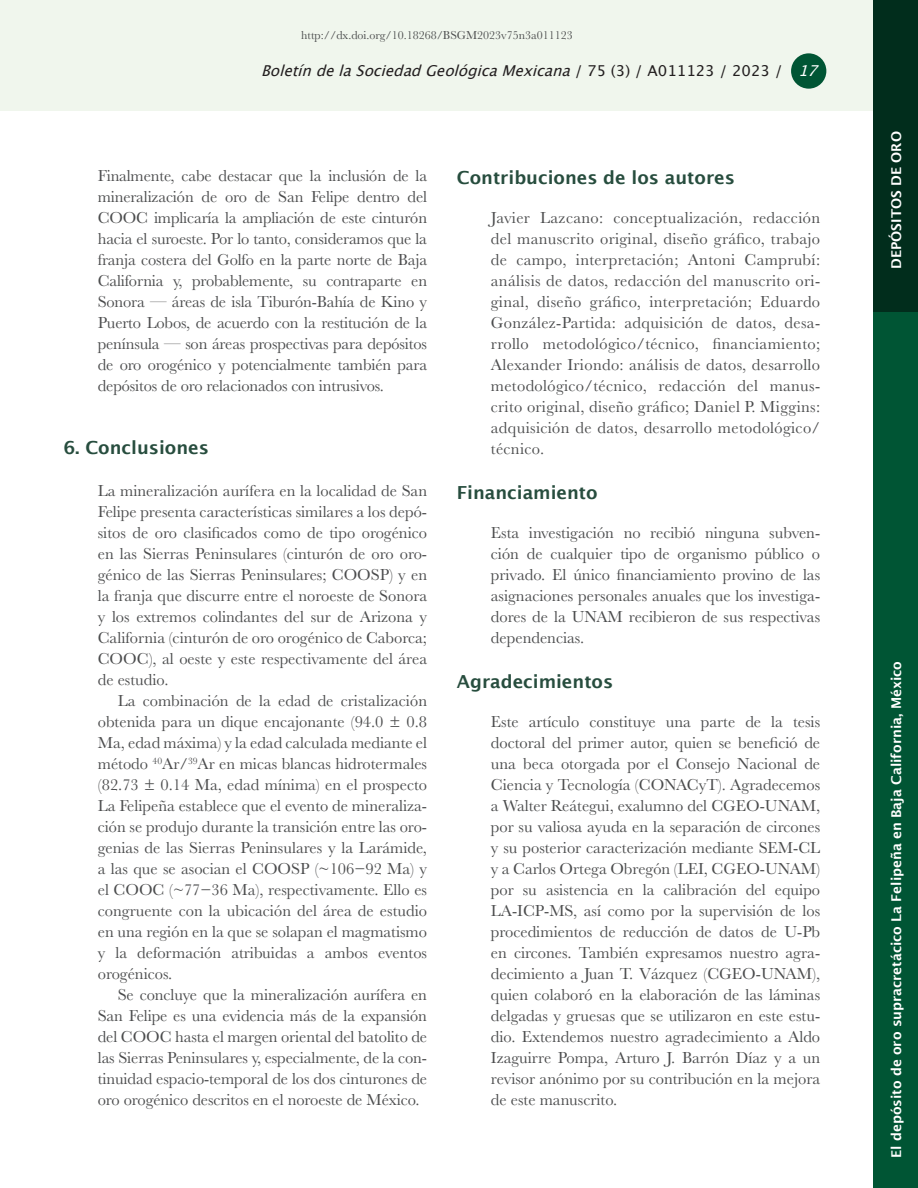
<style>
.page{position:relative;width:918px;height:1188px;background:#fff}
.page>*{position:absolute;margin:0;border:0;box-sizing:border-box;transform-origin:0 0}
.Jerarquía_1{font:600 18px "Lucida Sans";color:#274d3e}
.Texto_general{font:16.5px/21px "Baskerville";color:#4b4c4d;text-align:justify}
.t1{font:italic 15px "Lucida Grande";color:#231f20}
.t2{font:15px "Lucida Grande";color:#231f20}
.Sección{font:600 13.5px "Lucida Sans";color:#fff}
.t3{font:12px "Baskerville";color:#4b4c4d}
.s1{font-style:italic;color:#fff}
</style>
<div class="page">
<div style="left:874px;top:311px;width:44px;height:877px;background:#005534"></div>
<div style="left:0;top:0;width:874px;height:111px;background:#f0f6ed"></div>
<div style="left:791px;top:53px;width:35px;height:36px;background:#005534;border-radius:50%"></div>
<div style="left:874px;top:0;width:44px;height:311px;background:#012d1c"></div>
<p class="t3" style="left:301px;top:27px;width:273px">http://dx.doi.org/10.18268/BSGM2023v75n3a011123</p>
<p class="t1" style="left:261px;top:62px;width:318px">BoletíndelaSociedadGeológicaMexicana</p>
<p class="t2" style="left:575px;top:62px;width:252px">/ 75 (3) / A011123 / 2023 / <span class="s1">17</span></p>
<p class="Texto_general" style="left:98px;top:166px;width:331px">Finalmente, cabe destacar que la inclusión de la mineralización de oro de San Felipe dentro del COOC implicaría la ampliación de este cinturón hacia el suroeste. Por lo tanto, consideramos que la franja costera del Golfo en la parte norte de Baja California y, probablemente, su contraparte en Sonora — áreas de isla Tiburón-Bahía de Kino y Puerto Lobos, de acuerdo con la restitución de la península — son áreas prospectivas para depósitos de oro orogénico y potencialmente también para depósitos de oro relacionados con intrusivos.</p>
<p class="Jerarquía_1" style="left:64px;top:437px;width:147px">6. Conclusiones</p>
<p class="Texto_general" style="left:98px;top:481px;width:331px">La mineralización aurífera en la localidad de San Felipe presenta características similares a los depó&shy;sitos de oro clasificados como de tipo orogénico en las Sierras Peninsulares (cinturón de oro oro&shy;génico de las Sierras Peninsulares; COOSP) y en la franja que discurre entre el noroeste de Sonora y los extremos colindantes del sur de Arizona y California (cinturón de oro orogénico de Caborca; COOC), al oeste y este respectivamente del área de estudio.</p>
<p class="Texto_general" style="left:98px;top:691px;width:331px;text-indent:20px">La combinación de la edad de cristalización obtenida para un dique encajonante (94.0 ± 0.8<br>Ma, edad máxima) y la edad calculada mediante el método <sup>40</sup>Ar/<sup>39</sup>Ar en micas blancas hidrotermales (82.73 ± 0.14 Ma, edad mínima) en el prospecto La Felipeña establece que el evento de mineraliza&shy;ción se produjo durante la transición entre las oro&shy;genias de las Sierras Peninsulares y la Larámide, a las que se asocian el COOSP (~106−92 Ma) y el COOC (~77−36 Ma), respectivamente. Ello es congruente con la ubicación del área de estudio en una región en la que se solapan el magmatismo y la deformación atribuidas a ambos eventos orogénicos.</p>
<p class="Texto_general" style="left:98px;top:985px;width:331px;text-indent:20px">Se concluye que la mineralización aurífera en San Felipe es una evidencia más de la expansión del COOC hasta el margen oriental del batolito de las Sierras Peninsulares y, especialmente, de la con&shy;tinuidad espacio-temporal de los dos cinturones de oro orogénico descritos en el noroeste de México.</p>
<p class="Jerarquía_1" style="left:457px;top:167px;width:280px">Contribuciones de los autores</p>
<p class="Texto_general" style="left:491px;top:207px;width:331px">Javier Lazcano: conceptualización, redacción del manuscrito original, diseño gráfico, trabajo de campo, interpretación; Antoni Camprubí: análisis de datos, redacción del manuscrito ori&shy;ginal, diseño gráfico, interpretación; Eduardo González-Partida: adquisición de datos, desa&shy;rrollo metodológico/técnico, financiamiento; Alexander Iriondo: análisis de datos, desarrollo metodológico/técnico, redacción del manus&shy;crito original, diseño gráfico; Daniel P. Miggins: adquisición de datos, desarrollo metodológico/ técnico.</p>
<p class="Jerarquía_1" style="left:457px;top:482px;width:142px">Financiamiento</p>
<p class="Texto_general" style="left:491px;top:522px;width:331px">Esta investigación no recibió ninguna subven&shy;ción de cualquier tipo de organismo público o privado. El único financiamiento provino de las asignaciones personales anuales que los investiga&shy;dores de la UNAM recibieron de sus respectivas dependencias.</p>
<p class="Jerarquía_1" style="left:457px;top:671px;width:158px">Agradecimientos</p>
<p class="Texto_general" style="left:491px;top:711px;width:331px">Este artículo constituye una parte de la tesis doctoral del primer autor, quien se benefició de una beca otorgada por el Consejo Nacional de Ciencia y Tecnología (CONACyT). Agradecemos a Walter Reátegui, exalumno del CGEO-UNAM, por su valiosa ayuda en la separación de circones y su posterior caracterización mediante SEM-CL y a Carlos Ortega Obregón (LEI, CGEO-UNAM) por su asistencia en la calibración del equipo LA-ICP-MS, así como por la supervisión de los procedimientos de reducción de datos de U-Pb en circones. También expresamos nuestro agra&shy;decimiento a Juan T. Vázquez (CGEO-UNAM), quien colaboró en la elaboración de las láminas delgadas y gruesas que se utilizaron en este estu&shy;dio. Extendemos nuestro agradecimiento a Aldo Izaguirre Pompa, Arturo J. Barrón Díaz y a un revisor anónimo por su contribución en la mejora de este manuscrito.</p>
<p class="Sección" style="left:889px;top:269px;width:139px;rotate:-90deg">DEPÓSITOS DE ORO</p>
<p class="Sección" style="left:889px;top:1158px;width:499px;rotate:-90deg">El depósito de oro supracretácico La Felipeña en Baja California, México</p>
</div>
